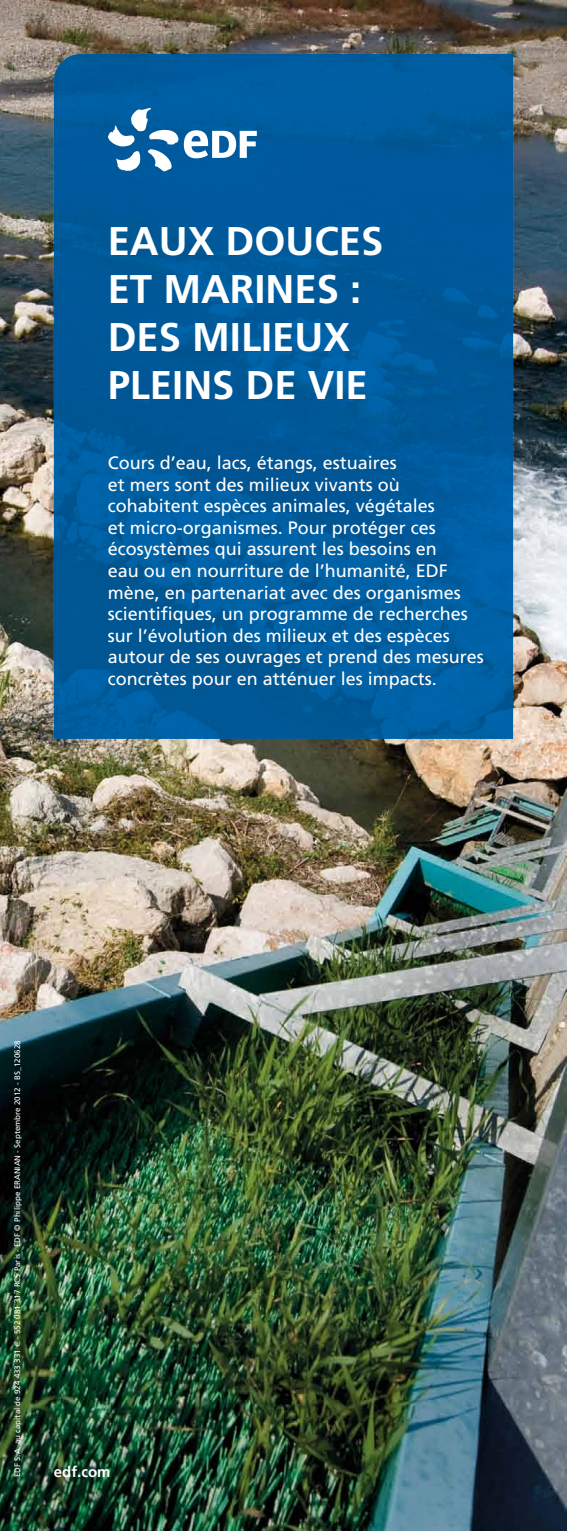
<style>
.page{position:relative;width:567px;height:1531px;background:#fff}
.page>*{position:absolute;margin:0;border:0;box-sizing:border-box;transform-origin:0 0}
.t1{font:700 40px/48px "Frutiger";color:#fff}
.t2{font:18px/21.6px "Frutiger";color:#fff}
.t3{font:700 15px "Frutiger";color:#fff}
.t4{font:8px "Frutiger";color:#fff}
.s1{font-family:"Euro Sans"}
</style>
<div class="page">
<img style="left:0;top:0;width:567px;height:1531px">
<svg style="left:54px;top:54px;width:459px;height:685px;background:#005a9c"></svg>
<svg style="left:108px;top:108px;width:149px;height:63px"></svg>
<h1 class="t1" style="left:108px;top:218px;width:277px">EAUX DOUCES<br>ET MARINES :<br>DES MILIEUX<br>PLEINS DE VIE</h1>
<p class="t2" style="left:108px;top:452px;width:378px">Cours d’eau, lacs, étangs, estuaires<br>et mers sont des milieux vivants où cohabitent espèces animales, végétales<br>et micro-organismes. Pour protéger ces écosystèmes qui assurent les besoins en<br>eau ou en nourriture de l’humanité, EDF mène, en partenariat avec des organismes scientifiques, un programme de recherches sur l’évolution des milieux et des espèces autour de ses ouvrages et prend des mesures concrètes pour en atténuer les impacts.</p>
<p class="t4" style="left:13px;top:1477px;width:438px;rotate:-90deg">EDF S.A. au capital de 924 433 331 <span class="s1">e</span> - 552 081 317 RCS Paris - EDF © Philippe ERANIAN - Septembre 2012 - BS_120628</p>
<p class="t3" style="left:54px;top:1463px;width:58px">EDF.COM</p>
</div>
